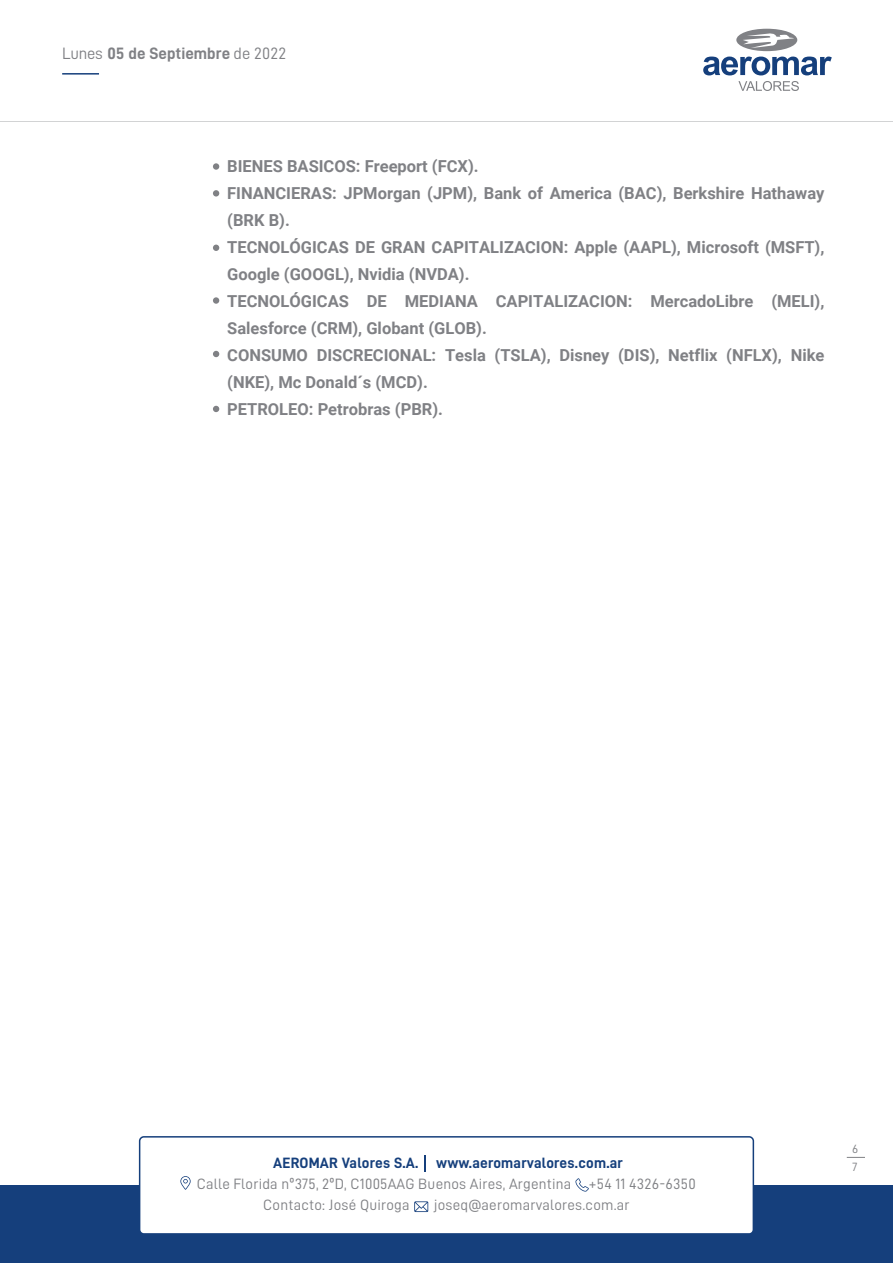
<style>
.page{position:relative;width:893px;height:1263px;background:#fff}
.page>*{position:absolute;margin:0;border:0;box-sizing:border-box;transform-origin:0 0}
.t1{font:700 16.5px/27px "Roboto";color:#808185}
.t2{font:16.5px "D DIN Bold";color:#808185}
.t3{font:15px/21px "D DIN";letter-spacing:.015em;color:#808185}
.t4{font:15px "D DIN Bold";letter-spacing:.015em;color:#153f7c}
.t5{font:12px "D DIN";color:#808185}
.s1{font-family:"D DIN"}
</style>
<div class="page">
<div style="left:213px;top:190px;width:6px;height:7px;background:#808185;border-radius:50%"></div>
<svg style="left:213px;top:406px;width:6px;height:6px"></svg>
<svg style="left:213px;top:245px;width:6px;height:6px"></svg>
<div style="left:213px;top:297px;width:6px;height:7px;background:#808185;border-radius:50%"></div>
<svg style="left:213px;top:351px;width:6px;height:6px"></svg>
<div style="left:213px;top:163px;width:6px;height:7px;background:#808185;border-radius:50%"></div>
<hr style="left:62px;top:73px;width:37px;height:2px;background:#153f7c">
<svg style="left:847px;top:1157px;width:18px;height:1px"></svg>
<hr style="left:0;top:121px;width:893px;height:1px;background:#808185">
<svg style="left:703px;top:57px;width:129px;height:18px"></svg>
<svg style="left:738px;top:81px;width:61px;height:10px"></svg>
<div style="left:736px;top:29px;width:61px;height:22px;background:#808185;border-radius:50%"></div>
<svg style="left:743px;top:33px;width:51px;height:15px"></svg>
<div style="left:0;top:1185px;width:893px;height:78px;background:#153f7c"></div>
<div style="left:140px;top:1137px;width:613px;height:97px;background:#fff;border-radius:4px"></div>
<div style="left:139px;top:1136px;width:615px;height:99px;border:2px solid #153f7c;border-radius:4px"></div>
<svg style="left:425px;top:1155px;width:1px;height:17px"></svg>
<svg style="left:414px;top:1201px;width:14px;height:11px"></svg>
<svg style="left:575px;top:1178px;width:14px;height:13px"></svg>
<svg style="left:180px;top:1176px;width:11px;height:14px"></svg>
<p class="t2" style="left:62px;top:45px;width:225px"><span class="s1">Lunes</span> 05 de Septiembre <span class="s1">de 2022</span></p>
<p class="t1" style="left:227px;top:152px;width:599px">BIENES BASICOS: Freeport (FCX).<br>FINANCIERAS: JPMorgan (JPM), Bank of America (BAC), Berkshire Hathaway (BRK B).<br>TECNOLÓGICAS DE GRAN CAPITALIZACION: Apple (AAPL), Microsoft (MSFT), Google (GOOGL), Nvidia (NVDA).<br>TECNOLÓGICAS DE MEDIANA CAPITALIZACION: MercadoLibre (MELI), Salesforce (CRM), Globant (GLOB).<br>CONSUMO DISCRECIONAL: Tesla (TSLA), Disney (DIS), Netflix (NFLX), Nike (NKE), Mc Donald´s (MCD).<br>PETROLEO: Petrobras (PBR).</p>
<p class="t5" style="left:852px;top:1142px;width:8px">6</p>
<p class="t4" style="left:273px;top:1154px;width:351px">AEROMAR Valores S.A. www.aeromarvalores.com.ar</p>
<p class="t5" style="left:852px;top:1160px;width:7px">7</p>
<p class="t3" style="left:263px;top:1173px;width:434px;text-indent:-66px">Calle Florida nº375, 2ºD, C1005AAG Buenos Aires, Argentina +54 11 4326-6350<br>Contacto: José Quiroga</p>
<p class="t3" style="left:434px;top:1194px;width:197px">joseq@aeromarvalores.com.ar</p>
</div>
